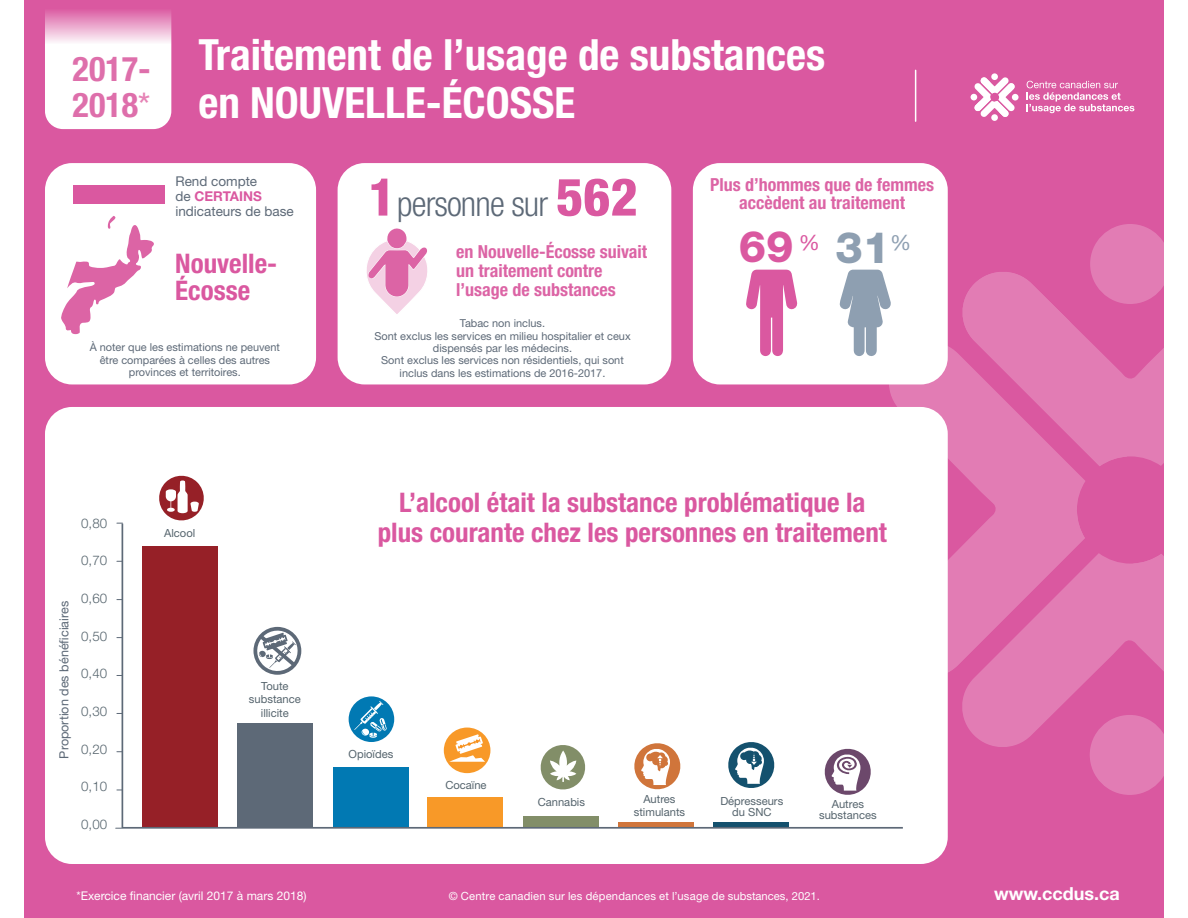
<style>
.page{position:relative;width:1188px;height:918px;background:#fff}
.page>*{position:absolute;margin:0;border:0;box-sizing:border-box;transform-origin:0 0}
.t1{font:800 43.35px "Helvetica Neue LT Std";color:#da58a0}
.t2{font:700 condensed 43.05px/48.4px "Helvetica Neue LT Std";color:#fff}
.t3{font:300 condensed 34.65px "Helvetica Neue LT Std";letter-spacing:-.025em;color:#5d6977}
.t4{font:700 condensed 34.05px/36px "Helvetica Neue LT Std";color:#de6fab}
.t5{font:700 condensed 27px/27px "Helvetica Neue LT Std";color:#da58a0}
.t6{font:700 condensed 18px/19.2px "Helvetica Neue LT Std";color:#dc64a5;text-align:center}
.t7{font:700 18px "Helvetica Neue LT Std";color:#fff}
.t8{font:13.5px/15px "Helvetica Neue LT Std";color:#5d6977}
.t9{font:300 13.35px "Helvetica Neue LT Std";letter-spacing:.01em;color:#55646d}
.t10{font:12.6px "Helvetica Neue LT Std";color:#5d6977}
.t11{font:12px "Helvetica Neue LT Std";color:#fff}
.t12{font:11.25px/11.2px "Helvetica Neue LT Std";color:#55646d;text-align:center}
.t13{font:11.25px "Helvetica Neue LT Std";letter-spacing:.015em;color:#fff}
.t14{font:10.95px/12.3px "Helvetica Neue LT Std";color:#5d6977;text-align:center}
.s1{font-weight:400;color:#e684b6}
.s2{font-weight:700;color:#da58a0}
.s3{font-weight:800;font-size:52.2px;color:#da58a0}
.s4{color:#8e9fb1}
</style>
<div class="page">
<div style="left:24px;top:0;width:1140px;height:918px;background:#da58a0"></div>
<svg style="left:962px;top:224px;width:202px;height:242px"></svg>
<svg style="left:885px;top:338px;width:201px;height:174px;fill:#e27cb4"></svg>
<svg style="left:948px;top:512px;width:216px;height:283px"></svg>
<hr style="left:915px;top:70px;width:1px;height:51px;background:#fff">
<div style="left:693px;top:163px;width:255px;height:221px;background:#fff;border-radius:27px"></div>
<div style="left:45px;top:407px;width:903px;height:457px;background:#fff;border-radius:27px"></div>
<svg style="left:728px;top:742px;width:47px;height:46px"></svg>
<div style="left:334px;top:767px;width:75px;height:61px;background:#0179b3"></div>
<div style="left:427px;top:797px;width:76px;height:31px;background:#f89928"></div>
<div style="left:524px;top:816px;width:75px;height:12px;background:#828e68"></div>
<div style="left:619px;top:822px;width:75px;height:6px;background:#d0753b"></div>
<div style="left:713px;top:822px;width:76px;height:6px;background:#14516e"></div>
<div style="left:349px;top:696px;width:45px;height:46px;background:#0179b3;border-radius:50%"></div>
<svg style="left:354px;top:701px;width:33px;height:37px"></svg>
<div style="left:444px;top:728px;width:46px;height:45px;background:#f89928;border-radius:50%"></div>
<svg style="left:449px;top:734px;width:36px;height:28px"></svg>
<div style="left:142px;top:546px;width:76px;height:282px;background:#962027"></div>
<div style="left:237px;top:724px;width:76px;height:104px;background:#5d6977"></div>
<hr style="left:122px;top:524px;width:1px;height:304px;background:#5d6977">
<hr style="left:122px;top:827px;width:781px;height:2px;background:#5d6977">
<svg style="left:159px;top:475px;width:45px;height:46px"></svg>
<svg style="left:540px;top:745px;width:46px;height:45px"></svg>
<svg style="left:253px;top:627px;width:48px;height:48px"></svg>
<svg style="left:746px;top:270px;width:52px;height:86px"></svg>
<svg style="left:840px;top:270px;width:51px;height:86px"></svg>
<svg style="left:634px;top:743px;width:47px;height:47px"></svg>
<svg style="left:824px;top:748px;width:47px;height:47px"></svg>
<svg style="left:45px;top:11px;width:126px;height:118px;background:#f9e7f1"></svg>
<div style="left:991px;top:73px;width:7px;height:7px;background:#fff;border-radius:50%"></div>
<div style="left:1012px;top:94px;width:7px;height:7px;background:#fff;border-radius:50%"></div>
<div style="left:991px;top:114px;width:7px;height:7px;background:#fff;border-radius:50%"></div>
<svg style="left:971px;top:77px;width:44px;height:40px"></svg>
<svg style="left:1027px;top:81px;width:107px;height:32px"></svg>
<div style="left:45px;top:163px;width:271px;height:221px;background:#fff;border-radius:27px"></div>
<div style="left:73px;top:186px;width:92px;height:18px;background:#da58a0"></div>
<div style="left:338px;top:163px;width:333px;height:221px;background:#fff;border-radius:27px"></div>
<svg style="left:61px;top:216px;width:93px;height:119px"></svg>
<svg style="left:366px;top:228px;width:62px;height:86px"></svg>
<p class="t4" style="left:73px;top:51px;width:80px">2017-<br>2018<span class="s1">*</span></p>
<p class="t2" style="left:198px;top:30px;width:628px">Traitement de l’usage de substances en NOUVELLE-ÉCOSSE</p>
<p class="t8" style="left:175px;top:174px;width:120px">Rend compte<br>de <span class="s2">CERTAINS </span>indicateurs de base</p>
<p class="t6" style="left:710px;top:175px;width:225px;line-height:18px">Plus d’hommes que de femmes accèdent au traitement</p>
<p class="t3" style="left:368px;top:183px;width:271px"><span class="s3">1</span>personne sur <span class="s3">562</span></p>
<p class="t5" style="left:175px;top:250px;width:103px">Nouvelle-<br>Écosse</p>
<p class="t6" style="left:456px;top:241px;width:193px;text-align:left">en Nouvelle-Écosse suivait un traitement contre l’usage de substances</p>
<p class="t1" style="left:739px;top:221px;width:174px">69 <sup>%</sup> <span class="s4">31</span><sup>%</sup></p>
<p class="t14" style="left:90px;top:341px;width:192px">À noter que les estimations ne peuvent être comparées à celles des autres provinces et territoires.</p>
<p class="t10" style="left:56px;top:759px;width:159px;rotate:-90deg">Proportion des bénéficiaires</p>
<p class="t9" style="left:81px;top:515px;width:28px">0,80</p>
<p class="t9" style="left:81px;top:552px;width:28px">0,70</p>
<p class="t9" style="left:81px;top:590px;width:28px">0,60</p>
<p class="t9" style="left:81px;top:628px;width:28px">0,50</p>
<p class="t9" style="left:81px;top:665px;width:28px">0,40</p>
<p class="t9" style="left:81px;top:703px;width:28px">0,30</p>
<p class="t9" style="left:81px;top:741px;width:28px">0,20</p>
<p class="t9" style="left:81px;top:778px;width:28px">0,10</p>
<p class="t9" style="left:81px;top:816px;width:28px">0,00</p>
<p class="t12" style="left:164px;top:527px;width:33px">Alcool</p>
<p class="t12" style="left:249px;top:679px;width:53px;line-height:13.5px">Toute substance illicite</p>
<p class="t14" style="left:460px;top:317px;width:87px">Tabac non inclus.</p>
<p class="t14" style="left:374px;top:329px;width:258px">Sont exclus les services en milieu hospitalier et ceux dispensés par les médecins.</p>
<p class="t14" style="left:381px;top:354px;width:244px">Sont exclus les services non résidentiels, qui sont inclus dans les estimations de 2016-2017.</p>
<p class="t5" style="left:378px;top:487px;width:511px;line-height:30px;text-align:center">L’alcool était la substance problématique la plus courante chez les personnes en traitement</p>
<p class="t12" style="left:349px;top:748px;width:46px">Opioïdes</p>
<p class="t12" style="left:445px;top:779px;width:43px">Cocaïne</p>
<p class="t12" style="left:538px;top:796px;width:49px">Cannabis</p>
<p class="t12" style="left:643px;top:793px;width:34px">Autres</p>
<p class="t12" style="left:634px;top:806px;width:53px">stimulants</p>
<p class="t12" style="left:720px;top:795px;width:64px">Dépresseurs du SNC</p>
<p class="t12" style="left:819px;top:798px;width:59px">Autres substances</p>
<p class="t11" style="left:77px;top:889px;width:232px">*Exercice financier (avril 2017 à mars 2018)</p>
<p class="t13" style="left:449px;top:889px;width:373px">© Centre canadien sur les dépendances et l’usage de substances, 2021.</p>
<p class="t7" style="left:994px;top:882px;width:127px">www.ccdus.ca</p>
</div>
